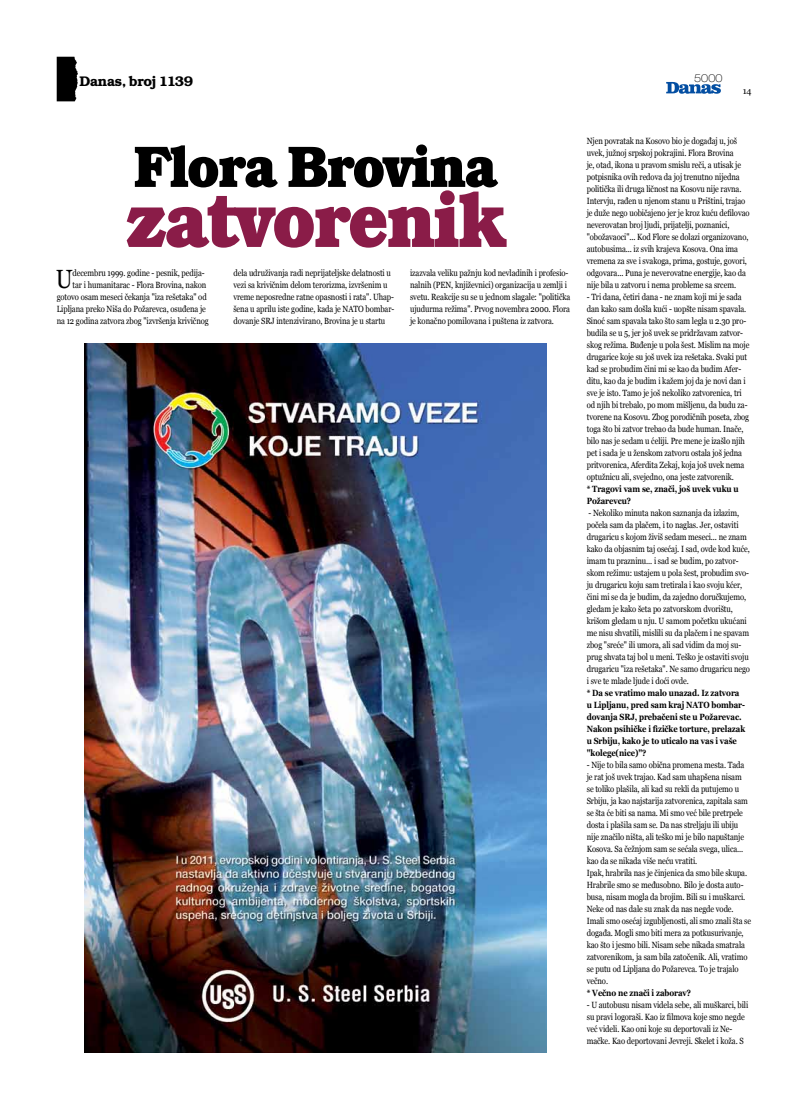
<style>
.page{position:relative;width:794px;height:1106px;background:#fff}
.page>*{position:absolute;margin:0;border:0;box-sizing:border-box;transform-origin:0 0}
.t1{font:900 80px "Bookman Re";letter-spacing:-.03em;color:#8a1c48;scale:.9 1}
.t2{font:900 60px "Bookman Re";letter-spacing:-.03em;color:#000;scale:.9 1}
.t3{font:26.3px "Georgia";color:#000;scale:.85 1}
.t4{font:700 14px "Bookman Re";letter-spacing:-.025em;color:#000}
.t5{font:100 expanded 10.8px "Helvetica Neue LT Pro";color:#000}
.t6{font:9px/12px "Georgia";letter-spacing:-.01em;color:#000;scale:.85 1}
.t7{font:700 9px/12px "Georgia";letter-spacing:-.01em;color:#000;scale:.85 1}
.t8{font:9px "Georgia";letter-spacing:-.01em;color:#000}
</style>
<div class="page">
<svg style="left:666px;top:82px;width:55px;height:12px"></svg>
<svg style="left:57px;top:57px;width:21px;height:44px"></svg>
<img style="left:85px;top:343px;width:462px;height:709px">
<h3 class="t4" style="left:80px;top:73px;width:115px">Danas, broj 1139</h3>
<p class="t5" style="left:694px;top:72px;width:30px">5000</p>
<p class="t8" style="left:742px;top:85px;width:10px">14</p>
<h2 class="t2" style="left:134px;top:131px;width:406px">Flora Brovina</h2>
<h1 class="t1" style="left:127px;top:172px;width:422px">zatvorenik</h1>
<h3 class="t3" style="left:56px;top:263px;width:21px">U</h3>
<p class="t6" style="left:73px;top:267px;width:157px">decembru 1999. godine - pesnik, pedija-</p>
<p class="t6" style="left:73px;top:279px;width:159px">tar i humanitarac - Flora Brovina, nakon</p>
<p class="t6" style="left:57px;top:291px;width:178px">gotovo osam meseci čekanja "iza rešetaka" od</p>
<p class="t6" style="left:57px;top:303px;width:177px">Lipljana preko Niša do Požarevca, osuđena je</p>
<p class="t6" style="left:57px;top:315px;width:180px">na 12 godina zatvora zbog "izvršenja krivičnog</p>
<p class="t6" style="left:233px;top:267px;width:191px">dela udruživanja radi neprijateljske delatnosti u vezi sa krivičnim delom terorizma, izvršenim u vreme neposredne ratne opasnosti i rata". Uhap&shy;šena u aprilu iste godine, kada je NATO bombar&shy;dovanje SRJ intenzivirano, Brovina je u startu</p>
<p class="t6" style="left:410px;top:267px;width:190px">izazvala veliku pažnju kod nevladinih i profesio&shy;nalnih (PEN, književnici) organizacija u zemlji i svetu. Reakcije su se u jednom slagale: "politička ujudurma režima". Prvog novembra 2000. Flora je konačno pomilovana i puštena iz zatvora.</p>
<p class="t6" style="left:587px;top:135px;width:193px">Njen povratak na Kosovo bio je događaj u, još uvek, južnoj srpskoj pokrajini. Flora Brovina<br>je, otad, ikona u pravom smislu reči, a utisak je potpisnika ovih redova da joj trenutno nijedna politička ili druga ličnost na Kosovu nije ravna.<br>Intervju, rađen u njenom stanu u Prištini, trajao je duže nego uobičajeno jer je kroz kuću defilovao neverovatan broj ljudi, prijatelji, poznanici, "obožavaoci"... Kod Flore se dolazi organizovano, autobusima... iz svih krajeva Kosova. Ona ima vremena za sve i svakoga, prima, gostuje, govori, odgovara... Puna je neverovatne energije, kao da nije bila u zatvoru i nema probleme sa srcem.</p>
<p class="t6" style="left:587px;top:291px;width:193px">- Tri dana, četiri dana - ne znam koji mi je sada dan kako sam došla kući - uopšte nisam spavala.<br>Sinoć sam spavala tako što sam legla u 2.30 pro&shy;budila se u 5, jer još uvek se pridržavam zatvor&shy;skog režima. Buđenje u pola šest. Mislim na moje drugarice koje su još uvek iza rešetaka. Svaki put kad se probudim čini mi se kao da budim Afer&shy;ditu, kao da je budim i kažem joj da je novi dan i sve je isto. Tamo je još nekoliko zatvorenica, tri od njih bi trebalo, po mom mišljenu, da budu za&shy;tvorene na Kosovu. Zbog porodičnih poseta, zbog toga što bi zatvor trebao da bude human. Inače, bilo nas je sedam u ćeliji. Pre mene je izašlo njih pet i sada je u ženskom zatvoru ostala još jedna pritvorenica, Aferdita Zekaj, koja još uvek nema optužnicu ali, svejedno, ona jeste zatvorenik.</p>
<p class="t7" style="left:587px;top:483px;width:180px">* Tragovi vam se, znači, još uvek vuku u<br>Požarevcu?</p>
<p class="t6" style="left:587px;top:507px;width:194px">- Nekoliko minuta nakon saznanja da izlazim, počela sam da plačem, i to naglas. Jer, ostaviti drugaricu s kojom živiš sedam meseci... ne znam kako da objasnim taj osećaj. I sad, ovde kod kuće, imam tu prazninu... i sad se budim, po zatvor&shy;skom režimu: ustajem u pola šest, probudim svo&shy;ju drugaricu koju sam tretirala i kao svoju kćer, čini mi se da je budim, da zajedno doručkujemo, gledam je kako šeta po zatvorskom dvorištu, krišom gledam u nju. U samom početku ukućani me nisu shvatili, mislili su da plačem i ne spavam zbog "sreće" ili umora, ali sad vidim da moj su&shy;prug shvata taj bol u meni. Teško je ostaviti svoju drugaricu "iza rešetaka". Ne samo drugaricu nego i sve te mlade ljude i doći ovde.</p>
<p class="t7" style="left:587px;top:687px;width:188px">* Da se vratimo malo unazad. Iz zatvora u Lipljanu, pred sam kraj NATO bombar&shy;dovanja SRJ, prebačeni ste u Požarevac.<br>Nakon psihičke i fizičke torture, prelazak u Srbiju, kako je to uticalo na vas i vaše "kolege(nice)"?</p>
<p class="t6" style="left:587px;top:759px;width:195px">- Nije to bila samo obična promena mesta. Tada je rat još uvek trajao. Kad sam uhapšena nisam<br>se toliko plašila, ali kad su rekli da putujemo u Srbiju, ja kao najstarija zatvorenica, zapitala sam se šta će biti sa nama. Mi smo već bile pretrpele dosta i plašila sam se. Da nas streljaju ili ubiju nije značilo ništa, ali teško mi je bilo napuštanje Kosova. Sa čežnjom sam se sećala svega, ulica... kao da se nikada više neću vratiti.<br>Ipak, hrabrila nas je činjenica da smo bile skupa.<br>Hrabrile smo se međusobno. Bilo je dosta auto&shy;busa, nisam mogla da brojim. Bili su i muškarci.<br>Neke od nas dale su znak da nas negde vode.<br>Imali smo osećaj izgubljenosti, ali smo znali šta se događa. Mogli smo biti mera za potkusurivanje, kao što i jesmo bili. Nisam sebe nikada smatrala zatvorenikom, ja sam bila zatočenik. Ali, vratimo se putu od Lipljana do Požarevca. To je trajalo večno.</p>
<p class="t7" style="left:587px;top:987px;width:124px">* Večno ne znači i zaborav?</p>
<p class="t6" style="left:587px;top:999px;width:191px">- U autobusu nisam videla sebe, ali muškarci, bili su pravi logoraši. Kao iz filmova koje smo negde već videli. Kao oni koje su deportovali iz Ne&shy;mačke. Kao deportovani Jevreji. Skelet i koža. S</p>
</div>
